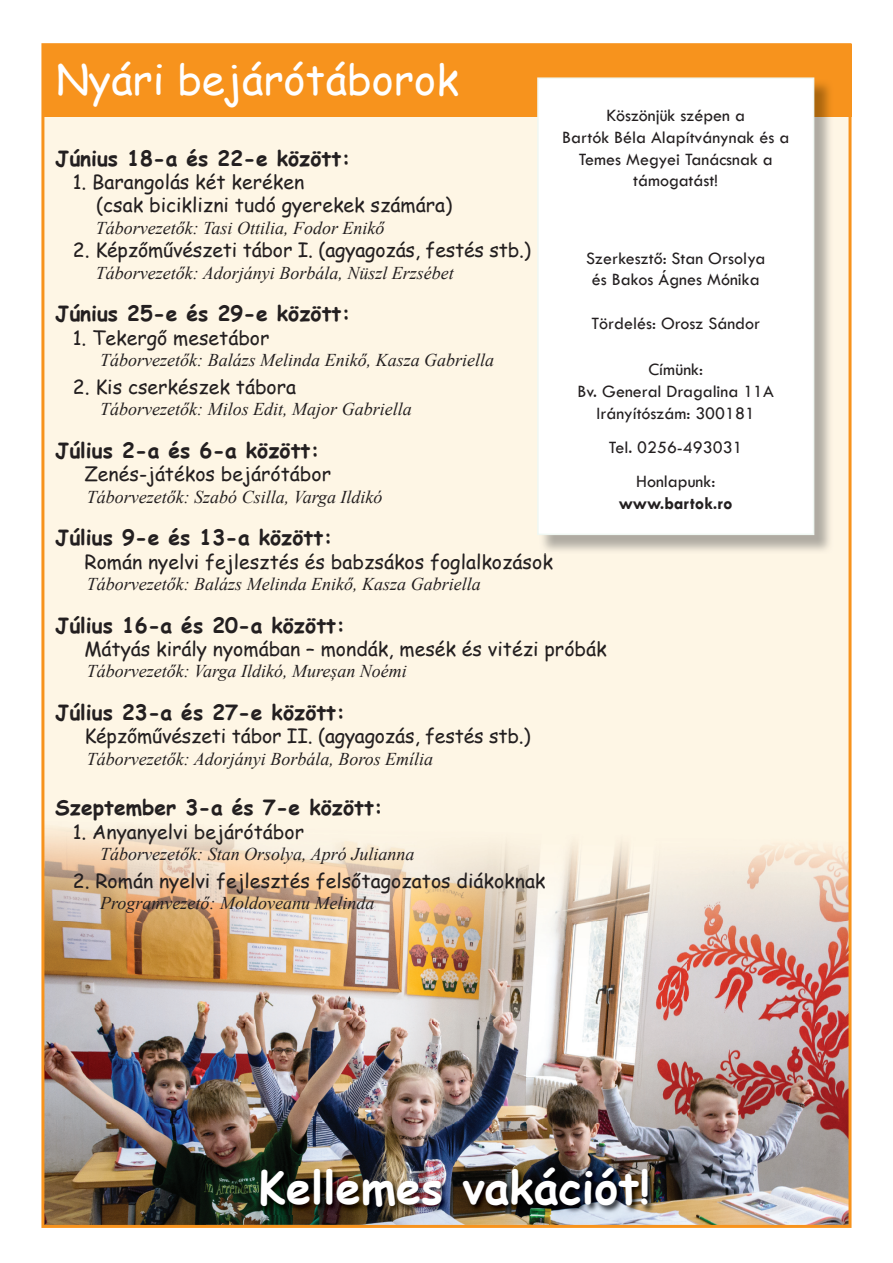
<style>
.page{position:relative;width:893px;height:1263px;background:#fff}
.page>*{position:absolute;margin:0;border:0;box-sizing:border-box;transform-origin:0 0}
.t1{font:700 45px "Comic Sans MS";color:#fff}
.t2{font:42px "Comic Sans MS";color:#fff}
.t3{font:700 21px "Comic Sans MS";color:#231f20}
.t4{font:19.5px/23.4px "Comic Sans MS";color:#231f20}
.t5{font:italic 18px "Times New Roman";color:#231f20}
.t6{font:500 18px/21.6px "Tw Cen";color:#231f20;text-align:center}
.t7{font:700 18px "Tw Cen";color:#231f20}
</style>
<div class="page">
<img style="left:41px;top:43px;width:810px;height:1185px">
<div style="left:43px;top:45px;width:808px;height:72px;background:#f7931d"></div>
<img style="left:539px;top:79px;width:294px;height:475px">
<svg style="left:539px;top:553px;width:20px;height:1px"></svg>
<div style="left:538px;top:78px;width:276px;height:456px;background:#fff"></div>
<div style="left:537px;top:77px;width:277px;height:458px;border:2px solid #f0f8f3"></div>
<img style="left:259px;top:1166px;width:396px;height:48px">
<h2 class="t2" style="left:56px;top:49px;width:405px">Nyári bejárótáborok</h2>
<p class="t6" style="left:562px;top:105px;width:229px">Köszönjük szépen a<br>Bartók Béla Alapítványnak és a<br>Temes Megyei Tanácsnak a támogatást!</p>
<p class="t3" style="left:55px;top:142px;width:297px">Június 18-a és 22-e között:</p>
<p class="t4" style="left:96px;top:170px;width:358px;text-indent:-23px">1. Barangolás két keréken<br>(csak biciklizni tudó gyerekek számára)</p>
<p class="t5" style="left:96px;top:216px;width:290px">Táborvezetők: Tasi Ottilia, Fodor Enikő</p>
<p class="t4" style="left:73px;top:238px;width:460px">2. Képzőművészeti tábor I. (agyagozás, festés stb.)</p>
<p class="t5" style="left:96px;top:260px;width:360px">Táborvezetők: Adorjányi Borbála, Nüszl Erzsébet</p>
<p class="t3" style="left:55px;top:298px;width:297px">Június 25-e és 29-e között:</p>
<p class="t4" style="left:73px;top:325px;width:198px">1. Tekergő mesetábor</p>
<p class="t5" style="left:100px;top:348px;width:395px">Táborvezetők: Balázs Melinda Enikő, Kasza Gabriella</p>
<p class="t4" style="left:73px;top:374px;width:225px">2. Kis cserkészek tábora</p>
<p class="t5" style="left:100px;top:397px;width:313px">Táborvezetők: Milos Edit, Major Gabriella</p>
<p class="t3" style="left:55px;top:435px;width:266px">Július 2-a és 6-a között:</p>
<p class="t4" style="left:84px;top:462px;width:248px">Zenés-játékos bejárótábor</p>
<p class="t5" style="left:87px;top:484px;width:297px">Táborvezetők: Szabó Csilla, Varga Ildikó</p>
<p class="t3" style="left:55px;top:522px;width:279px">Július 9-e és 13-a között:</p>
<p class="t4" style="left:84px;top:549px;width:470px">Román nyelvi fejlesztés és babzsákos foglalkozások</p>
<p class="t5" style="left:87px;top:572px;width:395px">Táborvezetők: Balázs Melinda Enikő, Kasza Gabriella</p>
<p class="t3" style="left:55px;top:609px;width:291px">Július 16-a és 20-a között:</p>
<p class="t4" style="left:84px;top:636px;width:524px">Mátyás király nyomában – mondák, mesék és vitézi próbák</p>
<p class="t5" style="left:87px;top:659px;width:322px">Táborvezetők: Varga Ildikó, Mureșan Noémi</p>
<p class="t3" style="left:55px;top:697px;width:291px">Július 23-a és 27-e között:</p>
<p class="t4" style="left:84px;top:724px;width:448px">Képzőművészeti tábor II. (agyagozás, festés stb.)</p>
<p class="t5" style="left:87px;top:746px;width:348px">Táborvezetők: Adorjányi Borbála, Boros Emília</p>
<p class="t3" style="left:55px;top:792px;width:329px">Szeptember 3-a és 7-e között:</p>
<p class="t4" style="left:73px;top:819px;width:233px">1. Anyanyelvi bejárótábor</p>
<p class="t5" style="left:100px;top:842px;width:316px">Táborvezetők: Stan Orsolya, Apró Julianna</p>
<p class="t4" style="left:73px;top:868px;width:474px">2. Román nyelvi fejlesztés felsőtagozatos diákoknak</p>
<p class="t5" style="left:100px;top:891px;width:276px">Programvezető: Moldoveanu Melinda</p>
<p class="t6" style="left:586px;top:247px;width:181px">Szerkesztő: Stan Orsolya és Bakos Ágnes Mónika</p>
<p class="t6" style="left:591px;top:312px;width:170px">Tördelés: Orosz Sándor</p>
<p class="t6" style="left:577px;top:359px;width:198px">Címünk:<br>Bv. General Dragalina 11A<br>Irányítószám: 300181</p>
<p class="t6" style="left:609px;top:430px;width:135px;line-height:34.2px">Tel. 0256-493031<br>Honlapunk:</p>
<p class="t7" style="left:619px;top:492px;width:116px">www.bartok.ro</p>
<h1 class="t1" style="left:259px;top:1154px;width:393px">Kellemes vakációt!</h1>
</div>
